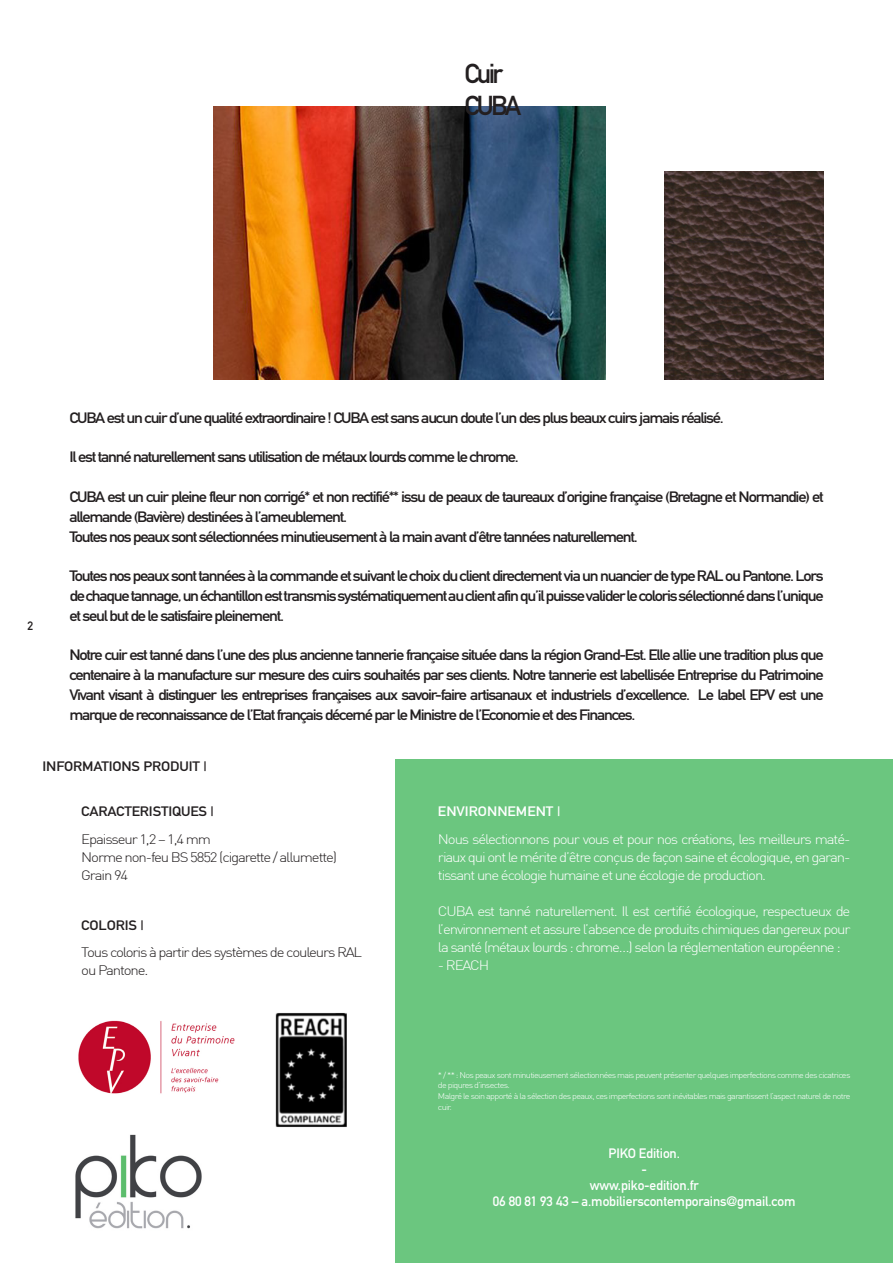
<style>
.page{position:relative;width:893px;height:1263px;background:#fff}
.page>*{position:absolute;margin:0;border:0;box-sizing:border-box;transform-origin:0 0}
.t1{font:700 27px "DIN Alternate";letter-spacing:-.1em;color:#231f20}
.t2{font:700 14.85px/19.8px "DIN Alternate";letter-spacing:-.075em;color:#231f20;text-align:justify;scale:1.11 1}
.t3{font:300 13.5px/18px "DIN";letter-spacing:-.075em;color:#fff;text-align:justify;scale:1.11 1}
.t4{font:300 13.5px/18px "DIN";letter-spacing:-.075em;color:#231f20;scale:1.11 1}
.t5{font:700 13.5px "DIN Alternate";letter-spacing:-.01em;color:#fff}
.t6{font:700 13.5px "DIN Alternate";letter-spacing:-.01em;color:#231f20;scale:1.11 1}
.t7{font:700 13.5px "DIN Alternate";letter-spacing:-.01em;color:#fff;scale:1.11 1}
.t8{font:700 12px "DIN Alternate";color:#231f20}
.t9{font:300 8.1px/10.8px "DIN";letter-spacing:-.075em;color:#fff;scale:1.11 1}
</style>
<div class="page">
<img style="left:214px;top:106px;width:392px;height:274px">
<div style="left:395px;top:759px;width:498px;height:504px;background:#6bc67f"></div>
<img style="left:75px;top:1134px;width:127px;height:95px">
<img style="left:664px;top:171px;width:160px;height:209px">
<img style="left:275px;top:1013px;width:72px;height:114px">
<img style="left:78px;top:1020px;width:157px;height:74px">
<p class="t1" style="left:465px;top:52px;width:40px">Cuir</p>
<p class="t1" style="left:465px;top:85px;width:58px">CUBA</p>
<p class="t8" style="left:27px;top:617px;width:7px">2</p>
<p class="t2" style="left:69px;top:407px;width:591px">CUBA est un cuir d’une qualité extraordinaire ! CUBA est sans aucun doute l’un des plus beaux cuirs jamais réalisé.</p>
<p class="t2" style="left:69px;top:446px;width:406px">Il est tanné naturellement sans utilisation de métaux lourds comme le chrome.</p>
<p class="t2" style="left:69px;top:486px;width:681px">CUBA est un cuir pleine fleur non corrigé* et non rectifié** issu de peaux de taureaux d’origine française (Bretagne et Normandie) et allemande (Bavière) destinées à l’ameublement.</p>
<p class="t2" style="left:69px;top:525px;width:514px">Toutes nos peaux sont sélectionnées minutieusement à la main avant d’être tannées naturellement.</p>
<p class="t2" style="left:69px;top:565px;width:681px">Toutes nos peaux sont tannées à la commande et suivant le choix du client directement via un nuancier de type RAL ou Pantone. Lors de chaque tannage, un échantillon est transmis systématiquement au client afin qu’il puisse valider le coloris sélectionné dans l’unique et seul but de le satisfaire pleinement.</p>
<p class="t2" style="left:69px;top:644px;width:681px">Notre cuir est tanné dans l’une des plus ancienne tannerie française située dans la région Grand-Est. Elle allie une tradition plus que centenaire à la manufacture sur mesure des cuirs souhaités par ses clients. Notre tannerie est labellisée Entreprise du Patrimoine Vivant visant à distinguer les entreprises françaises aux savoir-faire artisanaux et industriels d’excellence. Le label EPV est une marque de reconnaissance de l’Etat français décerné par le Ministre de l’Economie et des Finances.</p>
<p class="t6" style="left:43px;top:756px;width:149px">INFORMATIONS PRODUIT |</p>
<p class="t6" style="left:81px;top:801px;width:121px">CARACTERISTIQUES |</p>
<p class="t4" style="left:81px;top:829px;width:118px">Epaisseur 1,2 – 1,4 mm</p>
<p class="t4" style="left:81px;top:847px;width:232px">Norme non-feu BS 5852 (cigarette / allumette)</p>
<p class="t4" style="left:81px;top:865px;width:44px">Grain 94</p>
<p class="t6" style="left:81px;top:915px;width:58px">COLORIS |</p>
<p class="t4" style="left:81px;top:943px;width:255px">Tous coloris à partir des systèmes de couleurs RAL ou Pantone.</p>
<p class="t7" style="left:438px;top:801px;width:112px">ENVIRONNEMENT |</p>
<p class="t3" style="left:438px;top:829px;width:373px">Nous sélectionnons pour vous et pour nos créations, les meilleurs maté&shy;riaux qui ont le mérite d’être conçus de façon saine et écologique, en garan&shy;tissant une écologie humaine et une écologie de production.</p>
<p class="t3" style="left:438px;top:901px;width:373px">CUBA est tanné naturellement. Il est certifié écologique, respectueux de l’environnement et assure l’absence de produits chimiques dangereux pour la santé (métaux lourds : chrome…) selon la réglementation européenne :</p>
<p class="t3" style="left:438px;top:955px;width:48px">- REACH</p>
<p class="t9" style="left:438px;top:1069px;width:373px">* / ** : Nos peaux sont minutieusement sélectionnées mais peuvent présenter quelques imperfections comme des cicatrices de piqures d’insectes.</p>
<p class="t9" style="left:438px;top:1091px;width:373px">Malgré le soin apporté à la sélection des peaux, ces imperfections sont inévitables mais garantissent l’aspect naturel de notre cuir.</p>
<p class="t5" style="left:608px;top:1142px;width:73px">PIKO Edition.</p>
<p class="t5" style="left:641px;top:1159px;width:7px">-</p>
<p class="t5" style="left:590px;top:1175px;width:110px">www.piko-edition.fr</p>
<p class="t5" style="left:493px;top:1191px;width:304px">06 80 81 93 43 – a.mobilierscontemporains@gmail.com</p>
</div>
